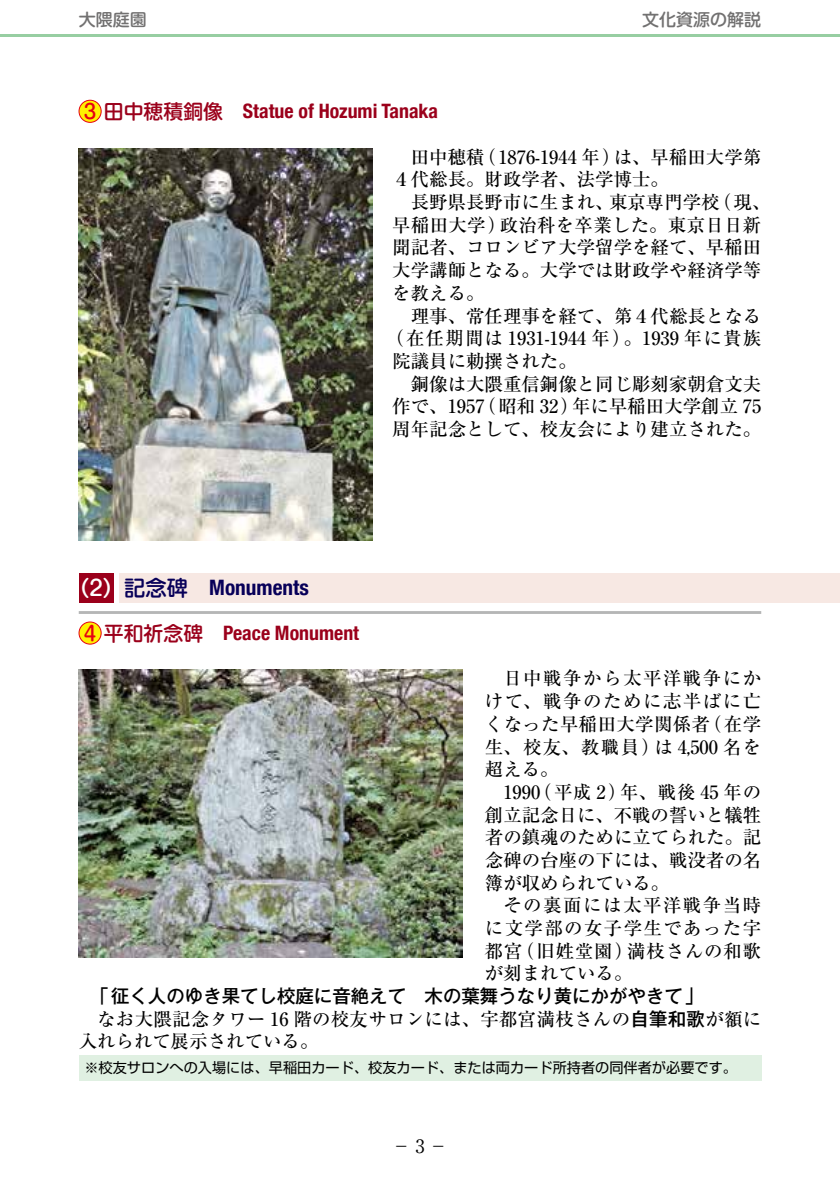
<style>
.page{position:relative;width:840px;height:1191px;background:#fff}
.page>*{position:absolute;margin:0;border:0;box-sizing:border-box;transform-origin:0 0}
.t1{font:700 condensed 21.2px "Helvetica Neue";color:#080059}
.t2{font:700 condensed 19.8px "Helvetica Neue";color:#9b001b}
.t3{font:500 18.4px/22.6px "Ryumin Pro";color:#000}
.t4{font:500 18.4px "Gothic MB101 Pro";color:#000}
.t5{font:18.4px "Ryumin Pro";color:#000}
.t6{font:500 17px "Shin M Go Pro";color:#727171}
.t7{font:14.2px "Shin Go Pro";color:#000}
.s1{font-family:"Shin M Go Pro";font-weight:500;font-stretch:normal;color:#e60012}
.s2{font-family:"Shin M Go Pro";font-weight:500;font-stretch:normal}
.s3{font-family:"Shin M Go Pro";font-weight:500;font-stretch:normal;color:#fff}
.s4{font-family:"Gothic MB101 Pro"}
</style>
<div class="page">
<div style="left:119px;top:572px;width:720px;height:30px;background:#f7e8e3"></div>
<hr style="left:79px;top:611px;width:681px;height:3px;background:#b5b6b6">
<div style="left:79px;top:100px;width:22px;height:22px;background:#fff100;border-radius:50%"></div>
<div style="left:79px;top:100px;width:22px;height:23px;border:1px solid #e60012;border-radius:50%"></div>
<div style="left:79px;top:622px;width:22px;height:22px;background:#fff100;border-radius:50%"></div>
<div style="left:79px;top:621px;width:22px;height:23px;border:1px solid #e60012;border-radius:50%"></div>
<div style="left:79px;top:572px;width:34px;height:30px;background:#9b001b"></div>
<div style="left:79px;top:1054px;width:681px;height:26px;background:#e0f0e2"></div>
<hr style="left:0;top:34px;width:839px;height:3px;background:#97cea2">
<img style="left:79px;top:149px;width:293px;height:391px">
<img style="left:79px;top:670px;width:383px;height:287px">
<p class="t6" style="left:79px;top:6px;width:70px">大隈庭園</p>
<p class="t6" style="left:641px;top:6px;width:121px">文化資源の解説</p>
<p class="t2" style="left:84px;top:99px;width:355px"><span class="s1">3</span> <span class="s2">田中穂積銅像　</span>Statue of Hozumi Tanaka</p>
<p class="t3" style="left:392px;top:144px;width:370px;text-indent:18px">田中穂積（1876-1944 年）は、早稲田大学第<br>４代総長。財政学者、法学博士。</p>
<p class="t3" style="left:392px;top:189px;width:379px;text-indent:18px">長野県長野市に生まれ、東京専門学校（現、早稲田大学）政治科を卒業した。東京日日新聞記者、コロンビア大学留学を経て、早稲田大学講師となる。大学では財政学や経済学等を教える。</p>
<p class="t3" style="left:410px;top:303px;width:352px">理事、常任理事を経て、第４代総長となる</p>
<p class="t3" style="left:385px;top:326px;width:377px">（在任期間は 1931-1944 年）。1939 年に貴族</p>
<p class="t3" style="left:392px;top:348px;width:186px">院議員に勅撰された。</p>
<p class="t3" style="left:410px;top:371px;width:352px">銅像は大隈重信銅像と同じ彫刻家朝倉文夫</p>
<p class="t3" style="left:392px;top:394px;width:370px">作で、1957（昭和 32）年に早稲田大学創立 75</p>
<p class="t3" style="left:392px;top:416px;width:370px">周年記念として、校友会により建立された。</p>
<p class="t1" style="left:68px;top:575px;width:242px"><span class="s3">（2）</span><span class="s2">記念碑　</span>Monuments</p>
<p class="t2" style="left:84px;top:621px;width:276px"><span class="s1">4</span> <span class="s2">平和祈念碑　</span>Peace Monument</p>
<p class="t3" style="left:484px;top:666px;width:278px;text-align:justify;text-indent:18px">日中戦争から太平洋戦争にかけて、戦争のために志半ばに亡くなった早稲田大学関係者（在学生、校友、教職員）は 4,500 名を超える。</p>
<p class="t3" style="left:484px;top:779px;width:278px;text-align:justify;text-indent:18px">1990（平成 2）年、戦後 45 年の創立記念日に、不戦の誓いと犠牲者の鎮魂のために立てられた。記念碑の台座の下には、戦没者の名簿が収められている。</p>
<p class="t3" style="left:484px;top:892px;width:278px;text-align:justify;text-indent:18px">その裏面には太平洋戦争当時に文学部の女子学生であった宇都宮（旧姓堂園）満枝さんの和歌が刻まれている。</p>
<p class="t4" style="left:90px;top:980px;width:614px">「征く人のゆき果てし校庭に音絶えて　木の葉舞うなり黄にかがやきて」</p>
<p class="t3" style="left:79px;top:1006px;width:683px;text-indent:18px">なお大隈記念タワー 16 階の校友サロンには、宇都宮満枝さんの<span class="s4">自筆和歌</span>が額に入れられて展示されている。</p>
<p class="t7" style="left:84px;top:1056px;width:653px">※校友サロンへの入場には、早稲田カード、校友カード、または両カード所持者の同伴者が必要です。</p>
<p class="t5" style="left:392px;top:1131px;width:57px">−3−</p>
</div>
